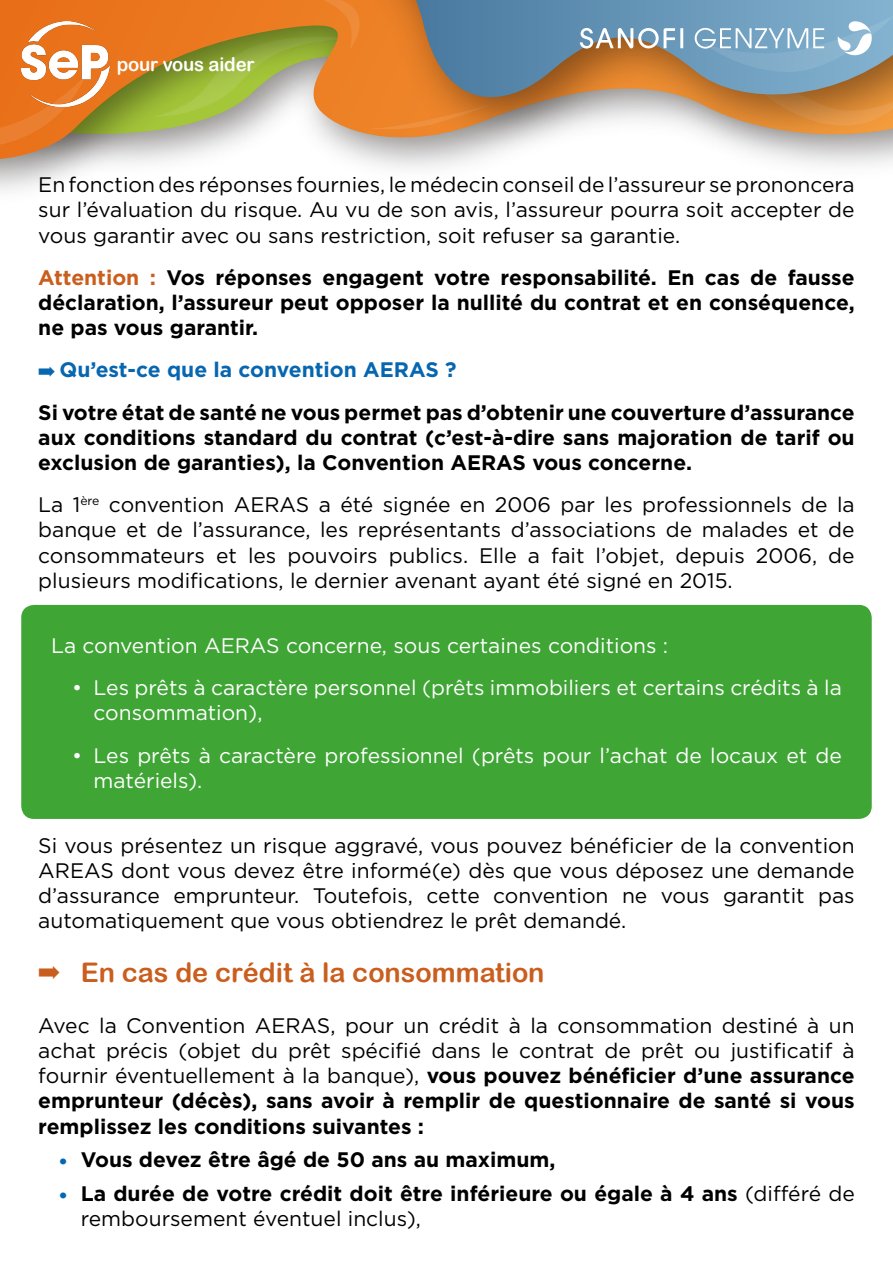
<style>
.page{position:relative;width:893px;height:1263px;background:#fff}
.page>*{position:absolute;margin:0;border:0;box-sizing:border-box;transform-origin:0 0}
.t1{font:27px "Arial Rounded MT Bold";color:#c95e1e}
.t2{font:21px/25.2px "Gotham";color:#000;text-align:justify}
.t3{font:700 21px/25.2px "Gotham";color:#000}
.t4{font:21px/25.2px "Gotham";color:#fff}
.t5{font:19.2px "Arial Rounded MT Bold";letter-spacing:-.01em;color:#fff}
.s1{color:#c95e1e}
.s2{color:#0666b0}
.s3{font-weight:700}
.s4{font-family:"Arial Rounded MT Bold";font-weight:400;color:#0666b0}
.s5{font-weight:400}
</style>
<div class="page">
<svg style="left:0;top:0;width:288px;height:160px;background:#d0a56e"></svg>
<svg style="left:0;top:75px;width:86px;height:72px;background:#dd7729"></svg>
<svg style="left:153px;top:0;width:148px;height:117px;background:#b99d41"></svg>
<img style="left:301px;top:0;width:592px;height:166px">
<svg style="left:405px;top:0;width:488px;height:113px;background:#8b8882"></svg>
<svg style="left:580px;top:28px;width:103px;height:21px"></svg>
<svg style="left:695px;top:15px;width:198px;height:111px;background:#9e9e95"></svg>
<img style="left:21px;top:21px;width:90px;height:85px">
<div style="left:21px;top:605px;width:851px;height:214px;background:#3fa535;border-radius:13px"></div>
<p class="t5" style="left:117px;top:53px;width:139px">pour vous aider</p>
<p class="t2" style="left:38px;top:172px;width:818px">En fonction des réponses fournies, le médecin conseil de l’assureur se prononcera sur l’évaluation du risque. Au vu de son avis, l’assureur pourra soit accepter de vous garantir avec ou sans restriction, soit refuser sa garantie.</p>
<p class="t3" style="left:38px;top:265px;width:818px;text-align:justify"><span class="s1">Attention :</span> Vos réponses engagent votre responsabilité. En cas de fausse déclaration, l’assureur peut opposer la nullité du contrat et en conséquence, ne pas vous garantir.</p>
<p class="t3" style="left:38px;top:349px;width:818px;line-height:42.2px"><span class="s2">➡ Qu’est-ce que la convention AERAS ?<br></span>Si votre état de santé ne vous permet pas d’obtenir une couverture d’assurance</p>
<p class="t3" style="left:38px;top:425px;width:818px">aux conditions standard du contrat (c’est-à-dire sans majoration de tarif ou exclusion de garanties), la Convention AERAS vous concerne.</p>
<p class="t2" style="left:38px;top:492px;width:818px">La 1<sup>ère</sup> convention AERAS a été signée en 2006 par les professionnels de la banque et de l’assurance, les représentants d’associations de malades et de consommateurs et les pouvoirs publics. Elle a fait l’objet, depuis 2006, de plusieurs modifications, le dernier avenant ayant été signé en 2015.</p>
<p class="t4" style="left:51px;top:632px;width:619px">La convention AERAS concerne, sous certaines conditions :</p>
<p class="t4" style="left:94px;top:675px;width:750px;text-indent:-21px">• Les prêts à caractère personnel (prêts immobiliers et certains crédits à la consommation),</p>
<p class="t4" style="left:94px;top:742px;width:750px;text-indent:-21px">• Les prêts à caractère professionnel (prêts pour l’achat de locaux et de matériels).</p>
<p class="t2" style="left:38px;top:832px;width:818px">Si vous présentez un risque aggravé, vous pouvez bénéficier de la convention AREAS dont vous devez être informé(e) dès que vous déposez une demande d’assurance emprunteur. Toutefois, cette convention ne vous garantit pas automatiquement que vous obtiendrez le prêt demandé.</p>
<p class="t1" style="left:38px;top:956px;width:508px">➡ En cas de crédit à la consommation</p>
<p class="t2" style="left:38px;top:1012px;width:818px">Avec la Convention AERAS, pour un crédit à la consommation destiné à un achat précis (objet du prêt spécifié dans le contrat de prêt ou justificatif à fournir éventuellement à la banque), <span class="s3">vous pouvez bénéficier d’une assurance emprunteur (décès), sans avoir à remplir de questionnaire de santé si vous remplissez les conditions suivantes :</span></p>
<p class="t3" style="left:60px;top:1147px;width:497px"><span class="s4">•</span> Vous devez être âgé de 50 ans au maximum,</p>
<p class="t3" style="left:81px;top:1181px;width:775px;text-indent:-21px"><span class="s4">•</span> La durée de votre crédit doit être inférieure ou égale à 4 ans <span class="s5">(différé de remboursement éventuel inclus),</span></p>
</div>
